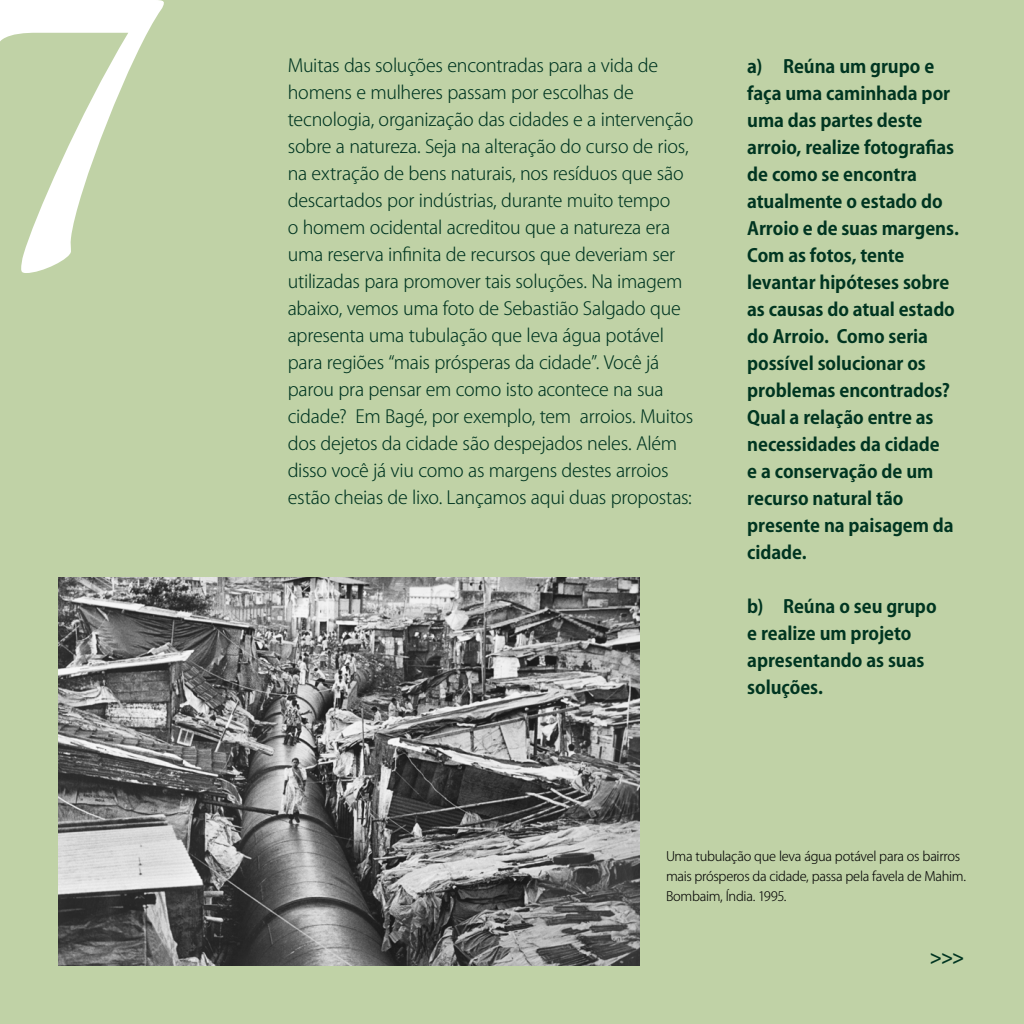
<style>
.page{position:relative;width:1024px;height:1024px;background:#c0d2a6}
.page>*{position:absolute;margin:0;border:0;box-sizing:border-box;transform-origin:0 0}
.t1{font:700 355.9px "Trajan Pro";color:#fff}
.t2{font:300 18px/27px "Koz Go Pr 6 N";letter-spacing:-.015em;color:#003521}
.t3{font:700 18px/27px "Koz Go Pr 6 N";letter-spacing:-.005em;color:#003521}
.t4{font:300 13px/20px "Koz Go Pr 6 N";letter-spacing:-.025em;color:#000}
</style>
<div class="page">
<img style="left:58px;top:577px;width:581px;height:389px">
<h1 class="t1" style="left:-40px;top:-84px;width:215px">7</h1>
<p class="t2" style="left:288px;top:53px;width:407px">Muitas das soluções encontradas para a vida de homens e mulheres passam por escolhas de tecnologia, organização das cidades e a intervenção sobre a natureza. Seja na alteração do curso de rios, na extração de bens naturais, nos resíduos que são descartados por indústrias, durante muito tempo<br>o homem ocidental acreditou que a natureza era uma reserva infinita de recursos que deveriam ser utilizadas para promover tais soluções. Na imagem abaixo, vemos uma foto de Sebastião Salgado que apresenta uma tubulação que leva água potável para regiões “mais prósperas da cidade”. Você já parou pra pensar em como isto acontece na sua cidade? Em Bagé, por exemplo, tem arroios. Muitos dos dejetos da cidade são despejados neles. Além disso você já viu como as margens destes arroios estão cheias de lixo. Lançamos aqui duas propostas:</p>
<p class="t3" style="left:747px;top:54px;width:213px">a) Reúna um grupo e faça uma caminhada por uma das partes deste arroio, realize fotografias de como se encontra atualmente o estado do<br>Arroio e de suas margens.<br>Com as fotos, tente levantar hipóteses sobre as causas do atual estado do Arroio. Como seria possível solucionar os problemas encontrados?<br>Qual a relação entre as necessidades da cidade<br>e a conservação de um recurso natural tão presente na paisagem da cidade.</p>
<p class="t3" style="left:747px;top:594px;width:191px">b) Reúna o seu grupo e realize um projeto apresentando as suas soluções.</p>
<p class="t4" style="left:666px;top:847px;width:301px">Uma tubulação que leva água potável para os bairros mais prósperos da cidade, passa pela favela de Mahim.<br>Bombaim, Índia. 1995.</p>
<p class="t3" style="left:930px;top:945px;width:36px">&gt;&gt;&gt;</p>
</div>
